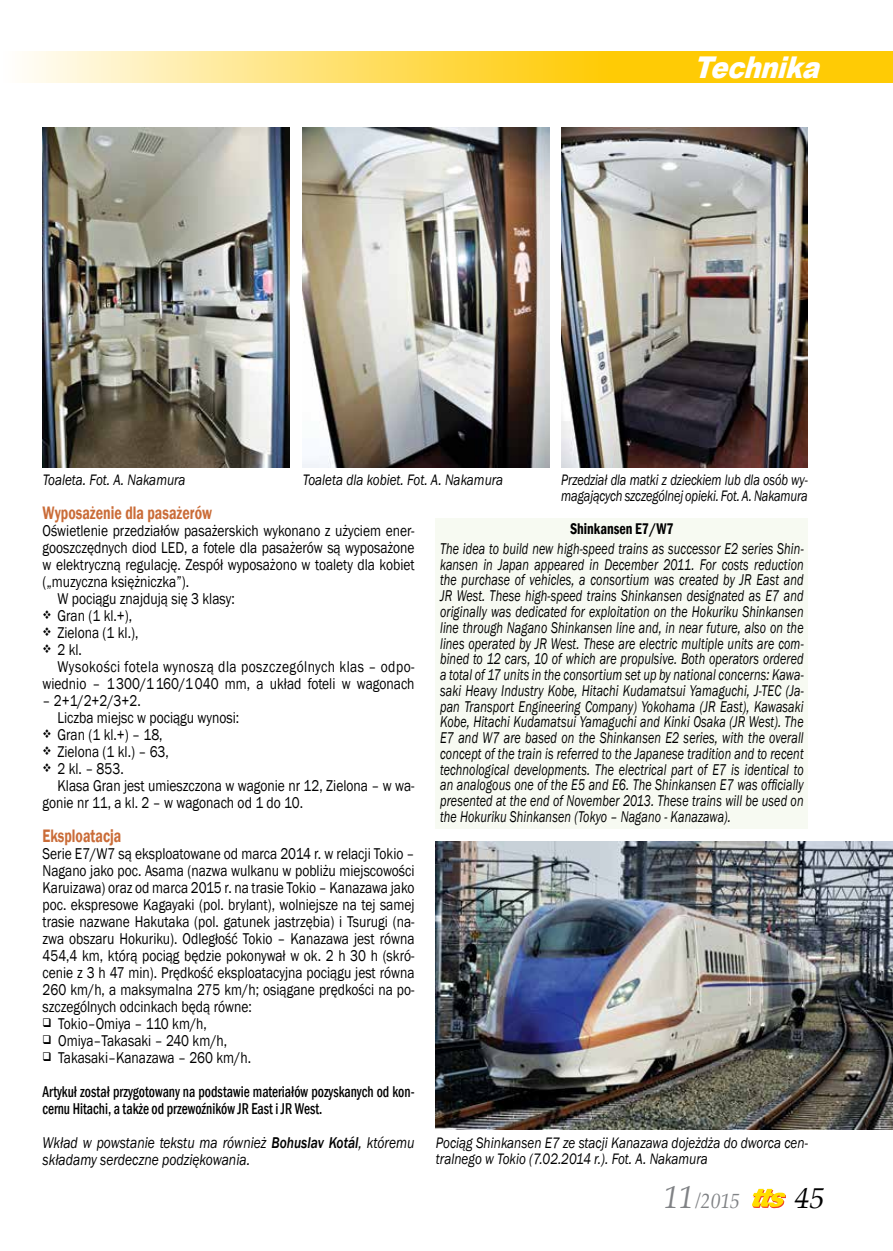
<style>
.page{position:relative;width:893px;height:1251px;background:#fff}
.page>*{position:absolute;margin:0;border:0;box-sizing:border-box;transform-origin:0 0}
.t1{font:italic 900 30px "Arial";color:#fff;scale:.85 1}
.t2{font:italic 30px "Palatino Linotype";color:#000}
.t3{font:italic 21.45px "Palatino Linotype";color:#808285;scale:.91 1}
.t4{font:600 18.6px "Franklin Gothic";color:#ca6c38;scale:.75 1}
.t5{font:16.05px "Franklin Gothic";color:#000;scale:.84 1}
.t6{font:italic 16.05px/15.8px "Franklin Gothic";color:#000;text-align:justify;scale:.75 1}
.t7{font:500 condensed 16.05px/17px "Franklin Gothic";color:#000;scale:.84 1}
.t8{font:italic 16.05px/17px "Franklin Gothic";color:#000;scale:.84 1}
.t9{font:16.05px "Franklin Gothic";letter-spacing:.035em;color:#000;scale:.84 1}
.t10{font:600 condensed 15.9px "Franklin Gothic";color:#000;scale:.88 1}
.t11{font:italic 15.6px/16.5px "Franklin Gothic";letter-spacing:-.005em;color:#000;scale:.84 1}
.t12{font:italic 15.6px/16.5px "Franklin Gothic";letter-spacing:-.005em;color:#000;scale:.79 1}
.s1{font-weight:500}
.s2{font-size:33px}
</style>
<div class="page">
<svg style="left:24px;top:51px;width:869px;height:32px;background:#ffda52"></svg>
<svg style="left:752px;top:1188px;width:34px;height:19px"></svg>
<img style="left:43px;top:128px;width:246px;height:339px">
<img style="left:303px;top:128px;width:246px;height:339px">
<img style="left:561px;top:128px;width:247px;height:339px">
<img style="left:436px;top:841px;width:457px;height:288px">
<div style="left:436px;top:518px;width:372px;height:310px;background:#f7faf2"></div>
<h1 class="t1" style="left:693px;top:45px;width:162px">Technika</h1>
<p class="t11" style="left:43px;top:471px;width:172px">Toaleta. Fot. A. Nakamura</p>
<p class="t11" style="left:303px;top:471px;width:240px">Toaleta dla kobiet. Fot. A. Nakamura</p>
<p class="t12" style="left:561px;top:471px;width:314px">Przedział dla matki z dzieckiem lub dla osób wy&shy;magających szczególnej opieki. Fot. A. Nakamura</p>
<p class="t4" style="left:43px;top:501px;width:228px">Wyposażenie dla pasażerów</p>
<p class="t5" style="left:43px;top:520px;width:444px">Oświetlenie przedziałów pasażerskich wykonano z użyciem ener-</p>
<p class="t5" style="left:43px;top:537px;width:444px">gooszczędnych diod LED, a fotele dla pasażerów są wyposażone</p>
<p class="t5" style="left:43px;top:554px;width:444px">w elektryczną regulację. Zespół wyposażono w toalety dla kobiet</p>
<p class="t5" style="left:43px;top:571px;width:176px">(„muzyczna księżniczka”).</p>
<p class="t5" style="left:57px;top:588px;width:213px">W pociągu znajdują się 3 klasy:</p>
<p class="t5" style="left:57px;top:605px;width:91px">Gran (1 kl.+),</p>
<p class="t5" style="left:57px;top:622px;width:98px">Zielona (1 kl.),</p>
<p class="t5" style="left:57px;top:639px;width:31px">2 kl.</p>
<p class="t9" style="left:57px;top:656px;width:427px">Wysokości fotela wynoszą dla poszczególnych klas – odpo-</p>
<p class="t5" style="left:43px;top:673px;width:444px">wiednio – 1300/1160/1040 mm, a układ foteli w wagonach</p>
<p class="t5" style="left:43px;top:690px;width:118px">– 2+1/2+2/3+2.</p>
<p class="t5" style="left:57px;top:707px;width:218px">Liczba miejsc w pociągu wynosi:</p>
<p class="t5" style="left:57px;top:724px;width:127px">Gran (1 kl.+) – 18,</p>
<p class="t5" style="left:57px;top:741px;width:134px">Zielona (1 kl.) – 63,</p>
<p class="t5" style="left:57px;top:758px;width:81px">2 kl. – 853.</p>
<p class="t5" style="left:57px;top:775px;width:427px">Klasa Gran jest umieszczona w wagonie nr 12, Zielona – w wa-</p>
<p class="t5" style="left:43px;top:792px;width:312px">gonie nr 11, a kl. 2 – w wagonach od 1 do 10.</p>
<p class="t4" style="left:43px;top:823px;width:107px">Eksploatacja</p>
<p class="t5" style="left:43px;top:843px;width:444px">Serie E7/W7 są eksploatowane od marca 2014 r. w relacji Tokio –</p>
<p class="t5" style="left:43px;top:860px;width:444px">Nagano jako poc. Asama (nazwa wulkanu w pobliżu miejscowości</p>
<p class="t5" style="left:43px;top:877px;width:444px">Karuizawa) oraz od marca 2015 r. na trasie Tokio – Kanazawa jako</p>
<p class="t5" style="left:43px;top:894px;width:444px">poc. ekspresowe Kagayaki (pol. brylant), wolniejsze na tej samej</p>
<p class="t5" style="left:43px;top:911px;width:444px">trasie nazwane Hakutaka (pol. gatunek jastrzębia) i Tsurugi (na-</p>
<p class="t5" style="left:43px;top:928px;width:444px">zwa obszaru Hokuriku). Odległość Tokio – Kanazawa jest równa</p>
<p class="t5" style="left:43px;top:945px;width:444px">454,4 km, którą pociąg będzie pokonywał w ok. 2 h 30 h (skró-</p>
<p class="t5" style="left:43px;top:962px;width:444px">cenie z 3 h 47 min). Prędkość eksploatacyjna pociągu jest równa</p>
<p class="t5" style="left:43px;top:979px;width:444px">260 km/h, a maksymalna 275 km/h; osiągane prędkości na po-</p>
<p class="t5" style="left:43px;top:996px;width:251px">szczególnych odcinkach będą równe:</p>
<p class="t5" style="left:58px;top:1013px;width:178px">Tokio–Omiya – 110 km/h,</p>
<p class="t5" style="left:58px;top:1030px;width:203px">Omiya–Takasaki – 240 km/h,</p>
<p class="t5" style="left:58px;top:1047px;width:231px">Takasaki–Kanazawa – 260 km/h.</p>
<p class="t7" style="left:43px;top:1082px;width:444px">Artykuł został przygotowany na podstawie materiałów pozyskanych od kon&shy;cernu Hitachi, a także od przewoźników JR East i JR West.</p>
<p class="t8" style="left:43px;top:1133px;width:444px">Wkład w powstanie tekstu ma również <span class="s1">Bohuslav Kotál</span>, któremu składamy serdeczne podziękowania.</p>
<p class="t10" style="left:570px;top:518px;width:119px">Shinkansen E7/W7</p>
<p class="t6" style="left:440px;top:541px;width:486px">The idea to build new high-speed trains as successor E2 series Shin&shy;kansen in Japan appeared in December 2011. For costs reduction the purchase of vehicles, a consortium was created by JR East and JR West. These high-speed trains Shinkansen designated as E7 and originally was dedicated for exploitation on the Hokuriku Shinkansen line through Nagano Shinkansen line and, in near future, also on the lines operated by JR West. These are electric multiple units are com&shy;bined to 12 cars, 10 of which are propulsive. Both operators ordered a total of 17 units in the consortium set up by national concerns: Kawa&shy;saki Heavy Industry Kobe, Hitachi Kudamatsui Yamaguchi, J-TEC (Ja&shy;pan Transport Engineering Company) Yokohama (JR East), Kawasaki Kobe, Hitachi Kudamatsui Yamaguchi and Kinki Osaka (JR West). The E7 and W7 are based on the Shinkansen E2 series, with the overall concept of the train is referred to the Japanese tradition and to recent technological developments. The electrical part of E7 is identical to an analogous one of the E5 and E6. The Shinkansen E7 was officially presented at the end of November 2013. These trains will be used on the Hokuriku Shinkansen (Tokyo – Nagano - Kanazawa).</p>
<p class="t11" style="left:436px;top:1134px;width:444px">Pociąg Shinkansen E7 ze stacji Kanazawa dojeżdża do dworca cen&shy;tralnego w Tokio (7.02.2014 r.). Fot. A. Nakamura</p>
<h2 class="t3" style="left:663px;top:1185px;width:85px"><span class="s2">11</span> /2015</h2>
<h1 class="t2" style="left:795px;top:1176px;width:31px">45</h1>
</div>
